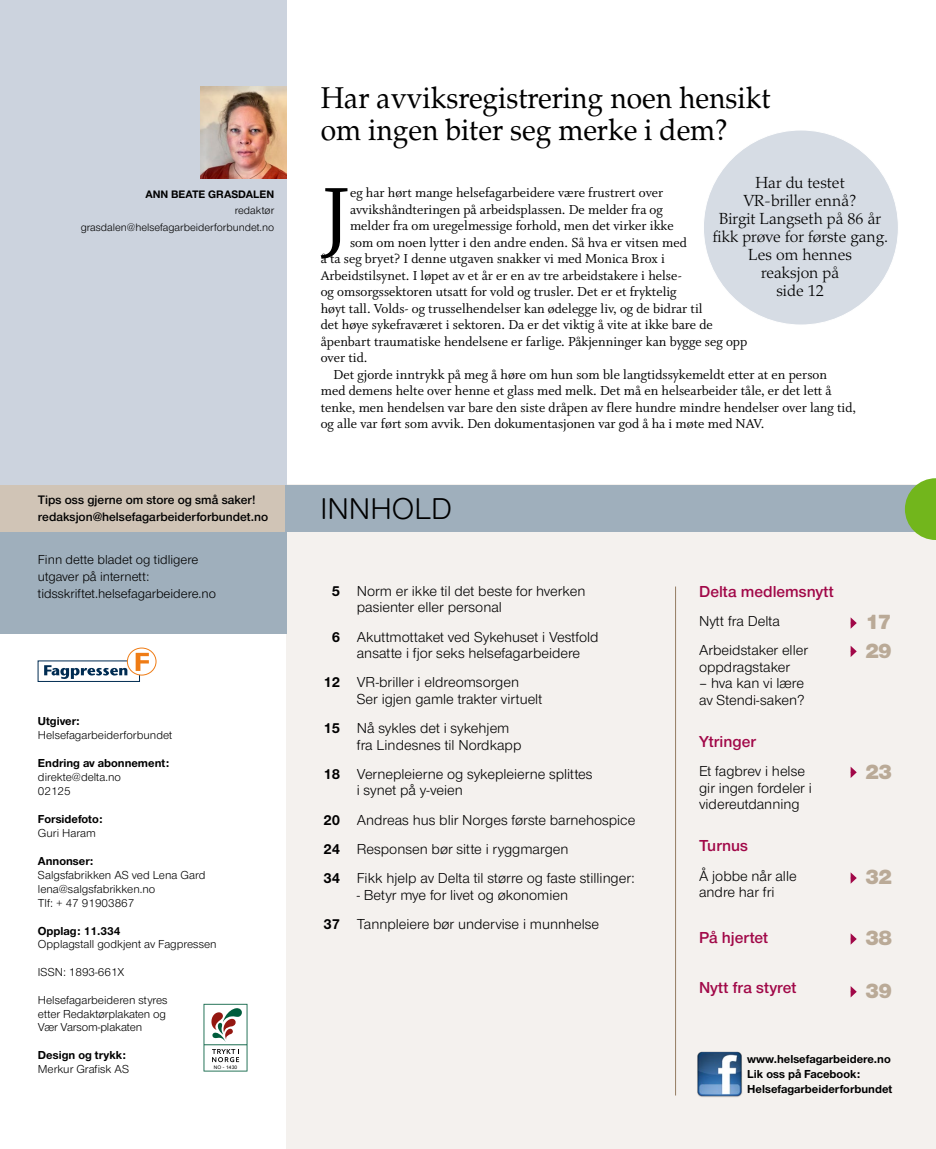
<style>
.page{position:relative;width:936px;height:1149px;background:#fff}
.page>*{position:absolute;margin:0;border:0;box-sizing:border-box;transform-origin:0 0}
.t1{font:94.95px "Whitman Roman LF";color:#000}
.t2{font:31.2px "Nimbus Sans Round";color:#000}
.t3{font:30px/31.5px "Palatino";color:#000;scale:.94 1}
.t4{font:900 21.9px "Nimbus Sans Round";letter-spacing:-.03em;color:#baaa97}
.t5{font:600 16.5px "Nimbus Sans Round";color:#a10848}
.t6{font:300 16.05px/18px "Palatino";color:#000;text-align:center}
.t7{font:15px/16.5px "Nimbus Sans Round";color:#000}
.t8{font:14.55px "Whitman Roman LF";color:#000}
.t9{font:13.5px/16.5px "Nimbus Sans Round";color:#000}
.t10{font:600 12.75px/16.5px "Nimbus Sans Round";color:#000}
.t11{font:12px/14px "Nimbus Sans Round";color:#000}
.t12{font:700 12px/15px "Nimbus Sans Round";color:#000}
.t13{font:11.25px/16.5px "Nimbus Sans Round";color:#000;text-align:right}
.t14{font:700 11.25px "Nimbus Sans Round";color:#000}
.t15{font:4.95px "Arial";letter-spacing:.02em;color:#000}
.s1{font-weight:700}
</style>
<div class="page">
<div style="left:286px;top:485px;width:649px;height:663px;background:#f4f1ee"></div>
<div style="left:0;top:0;width:286px;height:531px;background:#ccd3de"></div>
<div style="left:0;top:531px;width:286px;height:102px;background:#9fafbc"></div>
<div style="left:0;top:485px;width:286px;height:46px;background:#d0c4b6"></div>
<div style="left:286px;top:484px;width:649px;height:47px;background:#9fafbc"></div>
<svg style="left:904px;top:478px;width:31px;height:62px"></svg>
<hr style="left:675px;top:586px;width:1px;height:509px;background:#947d62">
<svg style="left:850px;top:617px;width:6px;height:11px"></svg>
<svg style="left:850px;top:645px;width:6px;height:12px"></svg>
<svg style="left:850px;top:766px;width:6px;height:11px"></svg>
<svg style="left:850px;top:872px;width:6px;height:11px"></svg>
<svg style="left:850px;top:933px;width:6px;height:11px"></svg>
<svg style="left:850px;top:986px;width:6px;height:11px"></svg>
<div style="left:201px;top:1002px;width:48px;height:71px;background:linear-gradient(to bottom,#88b2a4,#88b2a4)"></div>
<svg style="left:203px;top:1003px;width:44px;height:68px"></svg>
<img style="left:697px;top:1051px;width:45px;height:45px">
<svg style="left:44px;top:665px;width:83px;height:13px"></svg>
<svg style="left:127px;top:648px;width:29px;height:27px"></svg>
<div style="left:127px;top:647px;width:29px;height:28px;border:1px solid #ef7c15;border-radius:50%"></div>
<svg style="left:136px;top:652px;width:13px;height:18px"></svg>
<div style="left:703px;top:130px;width:195px;height:195px;background:#d6dce4;border-radius:50%"></div>
<img style="left:200px;top:86px;width:86px;height:93px">
<p class="t14" style="left:145px;top:186px;width:130px">ANN BEATE GRASDALEN</p>
<p class="t13" style="left:81px;top:202px;width:195px">redaktør grasdalen@helsefagarbeiderforbundet.no</p>
<p class="t10" style="left:38px;top:490px;width:232px">Tips oss gjerne om store og små saker! redaksjon@helsefagarbeiderforbundet.no</p>
<h3 class="t3" style="left:321px;top:83px;width:480px">Har avviksregistrering noen hensikt om ingen biter seg merke i dem?</h3>
<p class="t6" style="left:712px;top:174px;width:177px">Har du testet<br>VR-briller ennå?<br>Birgit Langseth på 86 år fikk prøve for første gang.<br>Les om hennes<br>reaksjon på<br>side 12</p>
<h1 class="t1" style="left:321px;top:165px;width:31px">J</h1>
<p class="t8" style="left:350px;top:185px;width:315px">eg har hørt mange helsefagarbeidere være frustrert over</p>
<p class="t8" style="left:350px;top:201px;width:314px">avvikshåndteringen på arbeidsplassen. De melder fra og</p>
<p class="t8" style="left:350px;top:218px;width:325px">melder fra om uregelmessige forhold, men det virker ikke</p>
<p class="t8" style="left:350px;top:234px;width:338px">som om noen lytter i den andre enden. Så hva er vitsen med</p>
<p class="t8" style="left:321px;top:251px;width:345px">å ta seg bryet? I denne utgaven snakker vi med Monica Brox i</p>
<p class="t8" style="left:321px;top:267px;width:362px">Arbeidstilsynet. I løpet av et år er en av tre arbeidstakere i helse-</p>
<p class="t8" style="left:321px;top:284px;width:357px">og omsorgssektoren utsatt for vold og trusler. Det er et fryktelig</p>
<p class="t8" style="left:321px;top:300px;width:383px">høyt tall. Volds- og trusselhendelser kan ødelegge liv, og de bidrar til</p>
<p class="t8" style="left:321px;top:317px;width:393px">det høye sykefraværet i sektoren. Da er det viktig å vite at ikke bare de</p>
<p class="t8" style="left:321px;top:333px;width:428px">åpenbart traumatiske hendelsene er farlige. Påkjenninger kan bygge seg opp</p>
<p class="t8" style="left:321px;top:350px;width:48px">over tid.</p>
<p class="t8" style="left:333px;top:366px;width:495px">Det gjorde inntrykk på meg å høre om hun som ble langtidssykemeldt etter at en person</p>
<p class="t8" style="left:321px;top:383px;width:512px">med demens helte over henne et glass med melk. Det må en helsearbeider tåle, er det lett å</p>
<p class="t8" style="left:321px;top:399px;width:537px">tenke, men hendelsen var bare den siste dråpen av flere hundre mindre hendelser over lang tid,</p>
<p class="t8" style="left:321px;top:416px;width:445px">og alle var ført som avvik. Den dokumentasjonen var god å ha i møte med NAV.</p>
<h2 class="t2" style="left:320px;top:487px;width:133px">INNHOLD</h2>
<p class="t9" style="left:38px;top:551px;width:179px">Finn dette bladet og tidligere utgaver på internett: tidsskriftet.helsefagarbeidere.no</p>
<p class="t7" style="left:357px;top:582px;width:230px;text-indent:-25px"><span class="s1">5</span> Norm er ikke til det beste for hverken pasienter eller personal</p>
<p class="t7" style="left:332px;top:627px;width:268px;text-align:center"><span class="s1">6</span> Akuttmottaket ved Sykehuset i Vestfold ansatte i fjor seks helsefagarbeidere</p>
<p class="t7" style="left:357px;top:673px;width:187px;text-indent:-33px"><span class="s1">12</span> VR-briller i eldreomsorgen<br>Ser igjen gamle trakter virtuelt</p>
<p class="t7" style="left:357px;top:719px;width:166px;text-indent:-33px"><span class="s1">15</span> Nå sykles det i sykehjem fra Lindesnes til Nordkapp</p>
<p class="t7" style="left:357px;top:765px;width:237px;text-indent:-33px"><span class="s1">18</span> Vernepleierne og sykepleierne splittes i synet på y-veien</p>
<p class="t7" style="left:323px;top:804px;width:313px;line-height:29.2px"><span class="s1">20</span> Andreas hus blir Norges første barnehospice<br><span class="s1">24</span> Responsen bør sitte i ryggmargen<br><span class="s1">34</span> Fikk hjelp av Delta til større og faste stillinger:</p>
<p class="t7" style="left:323px;top:879px;width:277px;line-height:29.2px;text-align:center">- Betyr mye for livet og økonomien<br><span class="s1">37</span> Tannpleiere bør undervise i munnhelse</p>
<p class="t5" style="left:699px;top:579px;width:136px">Delta medlemsnytt</p>
<p class="t7" style="left:699px;top:605px;width:110px;line-height:29.2px">Nytt fra Delta<br>Arbeidstaker eller</p>
<p class="t7" style="left:699px;top:658px;width:93px">oppdragstaker</p>
<p class="t7" style="left:699px;top:674px;width:107px">– hva kan vi lære av Stendi-saken?</p>
<p class="t5" style="left:699px;top:729px;width:58px">Ytringer</p>
<p class="t7" style="left:699px;top:762px;width:114px">Et fagbrev i helse gir ingen fordeler i videreutdanning</p>
<p class="t5" style="left:699px;top:834px;width:50px">Turnus</p>
<p class="t7" style="left:699px;top:866px;width:99px">Å jobbe når alle andre har fri</p>
<p class="t5" style="left:699px;top:925px;width:71px">På hjertet</p>
<p class="t5" style="left:699px;top:976px;width:99px">Nytt fra styret</p>
<h3 class="t4" style="left:865px;top:606px;width:27px">17</h3>
<h3 class="t4" style="left:865px;top:634px;width:28px">29</h3>
<p class="t12" style="left:38px;top:713px;width:43px">Utgiver:</p>
<p class="t11" style="left:38px;top:727px;width:136px">Helsefagarbeiderforbundet</p>
<p class="t12" style="left:38px;top:754px;width:133px">Endring av abonnement:</p>
<p class="t11" style="left:38px;top:769px;width:85px">direkte@delta.no<br>02125</p>
<p class="t12" style="left:38px;top:810px;width:66px">Forsidefoto:</p>
<p class="t11" style="left:38px;top:825px;width:59px">Guri Haram</p>
<p class="t12" style="left:38px;top:852px;width:57px">Annonser:</p>
<p class="t11" style="left:38px;top:867px;width:169px">Salgsfabrikken AS ved Lena Gard lena@salgsfabrikken.no<br>Tlf: + 47 91903867</p>
<p class="t12" style="left:38px;top:922px;width:84px">Opplag: 11.334</p>
<p class="t11" style="left:38px;top:936px;width:180px">Opplagstall godkjent av Fagpressen</p>
<p class="t11" style="left:38px;top:964px;width:88px">ISSN: 1893-661X</p>
<p class="t11" style="left:38px;top:992px;width:131px;line-height:13.5px">Helsefagarbeideren styres etter Redaktørplakaten og<br>Vær Varsom-plakaten</p>
<p class="t12" style="left:38px;top:1046px;width:89px">Design og trykk:</p>
<p class="t11" style="left:38px;top:1061px;width:93px">Merkur Grafisk AS</p>
<p class="t15" style="left:214px;top:1063px;width:25px">NO - 1430</p>
<p class="t12" style="left:747px;top:1049px;width:146px">www.helsefagarbeidere.no<br>Lik oss på Facebook:<br>Helsefagarbeiderforbundet</p>
<h3 class="t4" style="left:865px;top:755px;width:28px">23</h3>
<h3 class="t4" style="left:865px;top:861px;width:28px">32</h3>
<h3 class="t4" style="left:865px;top:922px;width:28px">38</h3>
<h3 class="t4" style="left:865px;top:974px;width:28px">39</h3>
</div>
